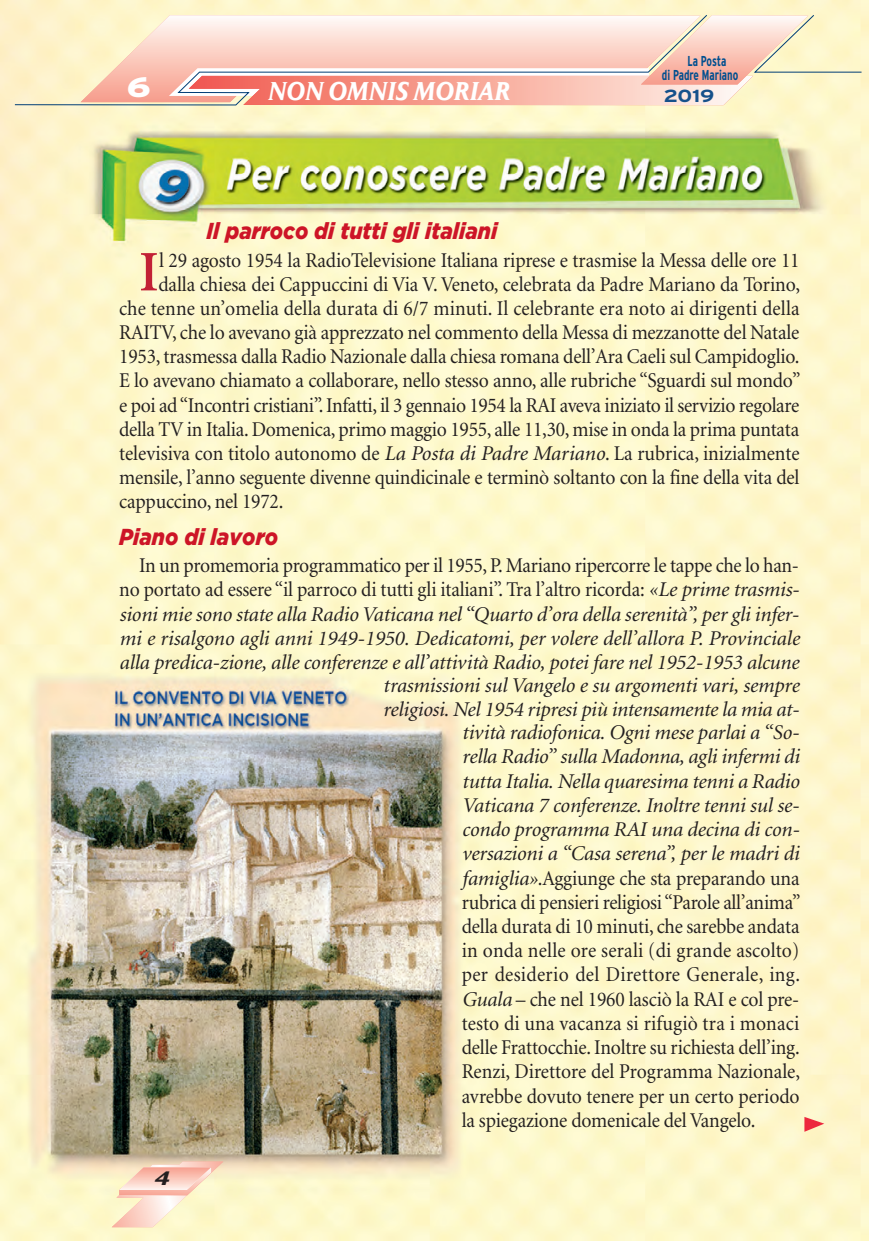
<style>
.page{position:relative;width:869px;height:1241px;background:#fff}
.page>*{position:absolute;margin:0;border:0;box-sizing:border-box;transform-origin:0 0}
.t1{font:600 57.4px "Minion";color:#c22135}
.t2{font:900 28px "Interstate";color:#fff;scale:1.24 1}
.t3{font:italic 700 25.38px "Daily News";letter-spacing:.02em;color:#fff;scale:.86 1}
.t4{font:italic 900 23.1px "Gotham";color:#cd1527;scale:.9 1}
.t5{font:21px/24.2px "Minion";letter-spacing:-.01em;color:#231f20;text-align:justify;scale:.93 1}
.t6{font:italic 21px/24.2px "Minion";letter-spacing:-.01em;color:#231f20;text-align:justify}
.t7{font:italic 700 19.25px "Daily News";color:#231f20;scale:1.36 1}
.t8{font:700 17.5px "Interstate";color:#16518b;scale:1.23 1}
.t9{font:700 condensed 14.35px/13.5px "Interstate";color:#004f8f;scale:.83 1}
.s1{font-style:italic}
.s2{font-style:normal}
</style>
<div class="page">
<img style="left:0;top:0;width:868px;height:1240px">
<svg style="left:14px;top:14px;width:693px;height:92px;background:#f9e2c1"></svg>
<svg style="left:804px;top:1116px;width:19px;height:15px"></svg>
<svg style="left:169px;top:14px;width:693px;height:91px;background:#f7d2c4"></svg>
<svg style="left:112px;top:1161px;width:111px;height:65px;background:#fae0c6"></svg>
<p class="t9" style="left:661px;top:54px;width:93px;text-indent:26px">La Posta di Padre Mariano</p>
<h2 class="t2" style="left:127px;top:71px;width:21px">6</h2>
<p class="t3" style="left:268px;top:82px;width:282px">NON OMNIS MORIAR</p>
<p class="t8" style="left:663px;top:86px;width:43px">2019</p>
<p class="t4" style="left:206px;top:217px;width:324px">Il parroco di tutti gli italiani</p>
<h1 class="t1" style="left:139px;top:249px;width:21px">I</h1>
<p class="t5" style="left:159px;top:249px;width:690px">l 29 agosto 1954 la RadioTelevisione Italiana riprese e trasmise la Messa delle ore 11</p>
<p class="t5" style="left:158px;top:274px;width:691px">dalla chiesa dei Cappuccini di Via V. Veneto, celebrata da Padre Mariano da Torino,</p>
<p class="t5" style="left:119px;top:298px;width:732px">che tenne un’omelia della durata di 6/7 minuti. Il celebrante era noto ai dirigenti della</p>
<p class="t5" style="left:119px;top:322px;width:732px">RAITV, che lo avevano già apprezzato nel commento della Messa di mezzanotte del Natale</p>
<p class="t5" style="left:119px;top:346px;width:732px">1953, trasmessa dalla Radio Nazionale dalla chiesa romana dell’Ara Caeli sul Campidoglio.</p>
<p class="t5" style="left:119px;top:370px;width:733px">E lo avevano chiamato a collaborare, nello stesso anno, alle rubriche “Sguardi sul mondo”</p>
<p class="t5" style="left:119px;top:394px;width:732px">e poi ad “Incontri cristiani”. Infatti, il 3 gennaio 1954 la RAI aveva iniziato il servizio regolare</p>
<p class="t5" style="left:119px;top:418px;width:732px">della TV in Italia. Domenica, primo maggio 1955, alle 11,30, mise in onda la prima puntata</p>
<p class="t5" style="left:119px;top:443px;width:732px">televisiva con titolo autonomo de <span class="s1">La Posta di Padre Mariano</span>. La rubrica, inizialmente</p>
<p class="t5" style="left:119px;top:467px;width:732px">mensile, l’anno seguente divenne quindicinale e terminò soltanto con la fine della vita del</p>
<p class="t5" style="left:119px;top:491px;width:178px">cappuccino, nel 1972.</p>
<p class="t4" style="left:119px;top:523px;width:178px">Piano di lavoro</p>
<p class="t6" style="left:119px;top:555px;width:681px;text-indent:20px"><span class="s2">In un promemoria programmatico per il 1955, P. Mariano ripercorre le tappe che lo han&shy;no portato ad essere “il parroco di tutti gli italiani”. Tra l’altro ricorda:</span> «Le prime trasmis&shy;sioni mie sono state alla Radio Vaticana nel “Quarto d’ora della serenità”, per gli infer&shy;mi e risalgono agli anni 1949-1950. Dedicatomi, per volere dell’allora P. Provinciale alla predica-zione, alle conferenze e all’attività Radio, potei fare nel 1952-1953 alcune</p>
<p class="t6" style="left:383px;top:674px;width:417px">trasmissioni sul Vangelo e su argomenti vari, sempre religiosi. Nel 1954 ripresi più intensamente la mia at-</p>
<p class="t7" style="left:153px;top:1171px;width:14px">4</p>
<p class="t5" style="left:461px;top:722px;width:365px"><span class="s1">tività radiofonica. Ogni mese parlai a “So&shy;rella Radio” sulla Madonna, agli infermi di tutta Italia. Nella quaresima tenni a Radio Vaticana 7 conferenze. Inoltre tenni sul se&shy;condo programma RAI una decina di con&shy;versazioni a “Casa serena”, per le madri di famiglia»</span>.Aggiunge che sta preparando una rubrica di pensieri religiosi “Parole all’anima” della durata di 10 minuti, che sarebbe andata in onda nelle ore serali (di grande ascolto) per desiderio del Direttore Generale, ing.<br><span class="s1">Guala</span> – che nel 1960 lasciò la RAI e col pre&shy;testo di una vacanza si rifugiò tra i monaci delle Frattocchie. Inoltre su richiesta dell’ing.<br>Renzi, Direttore del Programma Nazionale, avrebbe dovuto tenere per un certo periodo la spiegazione domenicale del Vangelo.</p>
</div>
